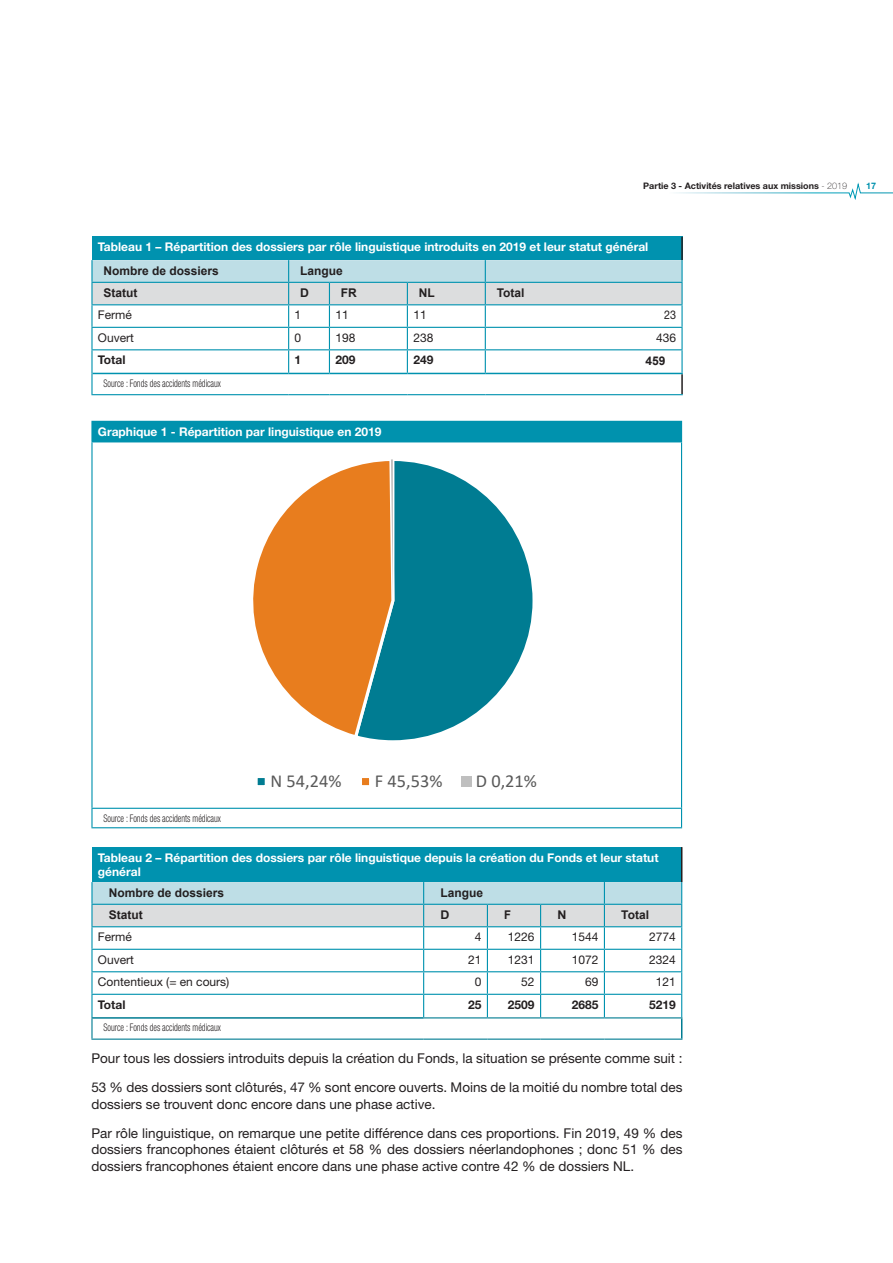
<style>
.page{position:relative;width:893px;height:1263px;background:#fff}
.page>*{position:absolute;margin:0;border:0;box-sizing:border-box;transform-origin:0 0}
.t1{font:18.3px "Calibri";color:#595959}
.t2{font:13.5px/29.2px "Helvetica Neue LT Std";color:#231f20}
.t3{font:700 12px/14.4px "Helvetica Neue LT Std";color:#fff}
.t4{font:12px "Helvetica Neue LT Std";color:#231f20}
.t5{font:700 12px "Arial";color:#231f20}
.t6{font:700 12px "Helvetica Neue LT Std";color:#231f20}
.t7{font:12px "Helvetica Neue LT Std";color:#231f20;scale:.9 1}
.t8{font:700 12px "Arial";color:#231f20;scale:1.04 1}
.t9{font:700 12px "Arial";color:#231f20;scale:.94 1}
.t10{font:300 condensed 10.5px "Helvetica Neue LT Std";color:#231f20;scale:.8 1}
.t11{font:700 9px "Helvetica Neue LT Std";color:#231f20}
.t12{font:700 9px "Helvetica Neue LT Std";color:#0092ae}
.s1{font-weight:100}
</style>
<div class="page">
<svg style="left:676px;top:183px;width:217px;height:17px"></svg>
<div style="left:92px;top:237px;width:590px;height:23px;background:#0092af"></div>
<hr style="left:681px;top:237px;width:2px;height:23px;background:#231f20">
<hr style="left:681px;top:374px;width:2px;height:20px;background:#231f20">
<hr style="left:91px;top:260px;width:2px;height:22px;background:#0092af">
<hr style="left:681px;top:260px;width:2px;height:22px;background:#0092af">
<hr style="left:91px;top:282px;width:198px;height:1px;background:#0092af">
<hr style="left:485px;top:282px;width:198px;height:1px;background:#0092af">
<hr style="left:91px;top:304px;width:198px;height:1px;background:#0092af">
<hr style="left:485px;top:304px;width:198px;height:1px;background:#0092af">
<hr style="left:91px;top:327px;width:198px;height:1px;background:#0092af">
<hr style="left:485px;top:327px;width:198px;height:1px;background:#0092af">
<hr style="left:91px;top:349px;width:198px;height:1px;background:#0092af">
<hr style="left:485px;top:349px;width:198px;height:1px;background:#0092af">
<hr style="left:681px;top:283px;width:2px;height:21px;background:#0092af">
<hr style="left:681px;top:305px;width:2px;height:22px;background:#0092af">
<hr style="left:681px;top:328px;width:2px;height:21px;background:#0092af">
<hr style="left:681px;top:350px;width:2px;height:23px;background:#0092af">
<hr style="left:289px;top:373px;width:40px;height:1px;background:#0092af">
<hr style="left:329px;top:373px;width:78px;height:1px;background:#0092af">
<hr style="left:407px;top:373px;width:78px;height:1px;background:#0092af">
<hr style="left:485px;top:373px;width:198px;height:1px;background:#0092af">
<hr style="left:93px;top:373px;width:196px;height:1px;background:#0092af">
<hr style="left:91px;top:394px;width:198px;height:1px;background:#0092af">
<hr style="left:289px;top:394px;width:40px;height:1px;background:#0092af">
<hr style="left:329px;top:394px;width:78px;height:1px;background:#0092af">
<hr style="left:407px;top:394px;width:78px;height:1px;background:#0092af">
<hr style="left:485px;top:394px;width:198px;height:1px;background:#0092af">
<hr style="left:91px;top:283px;width:2px;height:21px;background:#0092af">
<hr style="left:91px;top:305px;width:2px;height:22px;background:#0092af">
<hr style="left:91px;top:328px;width:2px;height:21px;background:#0092af">
<hr style="left:91px;top:350px;width:2px;height:23px;background:#0092af">
<svg style="left:92px;top:260px;width:590px;height:113px"></svg>
<hr style="left:91px;top:373px;width:2px;height:21px;background:#0092af">
<div style="left:92px;top:421px;width:590px;height:21px;background:#0092ae"></div>
<hr style="left:91px;top:441px;width:591px;height:1px;background:#0092ae">
<hr style="left:91px;top:421px;width:591px;height:1px;background:#0092ae">
<svg style="left:91px;top:422px;width:1px;height:19px"></svg>
<hr style="left:91px;top:442px;width:2px;height:366px;background:#0092ae">
<hr style="left:681px;top:442px;width:1px;height:366px;background:#0092ae">
<hr style="left:91px;top:808px;width:591px;height:1px;background:#0092ae">
<svg style="left:91px;top:809px;width:2px;height:18px"></svg>
<svg style="left:681px;top:809px;width:1px;height:18px"></svg>
<hr style="left:91px;top:827px;width:591px;height:1px;background:#0092ae">
<svg style="left:253px;top:459px;width:280px;height:328px"></svg>
<div style="left:92px;top:847px;width:590px;height:35px;background:#0092af"></div>
<hr style="left:681px;top:847px;width:1px;height:35px;background:#231f20">
<svg style="left:91px;top:882px;width:591px;height:156px"></svg>
<hr style="left:424px;top:1017px;width:63px;height:1px;background:#007c92">
<hr style="left:487px;top:1017px;width:54px;height:1px;background:#007c92">
<hr style="left:541px;top:1017px;width:63px;height:1px;background:#007c92">
<hr style="left:604px;top:1017px;width:78px;height:1px;background:#007c92">
<hr style="left:91px;top:1038px;width:333px;height:2px;background:#007c92">
<hr style="left:424px;top:1038px;width:63px;height:2px;background:#007c92">
<hr style="left:487px;top:1038px;width:54px;height:2px;background:#007c92">
<hr style="left:541px;top:1038px;width:63px;height:2px;background:#007c92">
<hr style="left:604px;top:1038px;width:78px;height:2px;background:#007c92">
<p class="t11" style="left:643px;top:180px;width:205px">Partie 3 - Activités relatives aux missions <span class="s1">- 2019</span></p>
<p class="t12" style="left:866px;top:180px;width:12px">17</p>
<p class="t3" style="left:98px;top:240px;width:552px">Tableau 1 – Répartition des dossiers par rôle linguistique introduits en 2019 et leur statut général</p>
<p class="t5" style="left:103px;top:262px;width:117px">Nombre de dossiers</p>
<p class="t5" style="left:300px;top:262px;width:44px">Langue</p>
<p class="t5" style="left:103px;top:284px;width:35px">Statut</p>
<p class="t5" style="left:300px;top:284px;width:10px">D</p>
<p class="t5" style="left:341px;top:284px;width:17px">FR</p>
<p class="t5" style="left:419px;top:284px;width:17px">NL</p>
<p class="t5" style="left:497px;top:284px;width:29px">Total</p>
<p class="t4" style="left:98px;top:308px;width:36px">Fermé</p>
<p class="t4" style="left:295px;top:308px;width:8px">1</p>
<p class="t4" style="left:335px;top:308px;width:15px">11</p>
<p class="t4" style="left:413px;top:308px;width:15px">11</p>
<p class="t7" style="left:664px;top:308px;width:15px">23</p>
<p class="t4" style="left:98px;top:330px;width:38px">Ouvert</p>
<p class="t4" style="left:295px;top:330px;width:8px">0</p>
<p class="t4" style="left:335px;top:330px;width:22px">198</p>
<p class="t4" style="left:413px;top:330px;width:22px">238</p>
<p class="t4" style="left:656px;top:330px;width:22px">436</p>
<p class="t6" style="left:98px;top:353px;width:29px">Total</p>
<p class="t6" style="left:295px;top:353px;width:8px">1</p>
<p class="t6" style="left:335px;top:353px;width:22px">209</p>
<p class="t6" style="left:413px;top:353px;width:22px">249</p>
<p class="t5" style="left:646px;top:352px;width:22px">459</p>
<p class="t10" style="left:103px;top:377px;width:149px">Source : Fonds des accidents médicaux</p>
<p class="t3" style="left:98px;top:424px;width:285px">Graphique 1 - Répartition par linguistique en 2019</p>
<h1 class="t1" style="left:271px;top:768px;width:72px">N 54,24%</h1>
<h1 class="t1" style="left:375px;top:768px;width:69px">F 45,53%</h1>
<h1 class="t1" style="left:476px;top:768px;width:63px">D 0,21%</h1>
<p class="t10" style="left:103px;top:812px;width:149px">Source : Fonds des accidents médicaux</p>
<p class="t3" style="left:98px;top:850px;width:562px">Tableau 2 – Répartition des dossiers par rôle linguistique depuis la création du Fonds et leur statut général</p>
<p class="t5" style="left:109px;top:884px;width:117px">Nombre de dossiers</p>
<p class="t5" style="left:440px;top:884px;width:44px">Langue</p>
<p class="t5" style="left:109px;top:906px;width:35px">Statut</p>
<p class="t8" style="left:440px;top:906px;width:10px">D</p>
<p class="t9" style="left:504px;top:906px;width:9px">F</p>
<p class="t8" style="left:557px;top:906px;width:10px">N</p>
<p class="t5" style="left:621px;top:906px;width:29px">Total</p>
<p class="t4" style="left:98px;top:930px;width:36px">Fermé</p>
<p class="t4" style="left:475px;top:930px;width:8px">4</p>
<p class="t4" style="left:508px;top:930px;width:28px">1226</p>
<p class="t4" style="left:572px;top:930px;width:28px">1544</p>
<p class="t4" style="left:649px;top:930px;width:28px">2774</p>
<p class="t4" style="left:98px;top:952px;width:38px">Ouvert</p>
<p class="t4" style="left:468px;top:952px;width:15px">21</p>
<p class="t4" style="left:508px;top:952px;width:28px">1231</p>
<p class="t4" style="left:572px;top:952px;width:28px">1072</p>
<p class="t4" style="left:649px;top:952px;width:28px">2324</p>
<p class="t4" style="left:98px;top:975px;width:133px">Contentieux (= en cours)</p>
<p class="t4" style="left:475px;top:975px;width:8px">0</p>
<p class="t4" style="left:521px;top:975px;width:15px">52</p>
<p class="t4" style="left:585px;top:975px;width:15px">69</p>
<p class="t4" style="left:656px;top:975px;width:22px">121</p>
<p class="t6" style="left:98px;top:997px;width:29px">Total</p>
<p class="t6" style="left:468px;top:997px;width:15px">25</p>
<p class="t6" style="left:508px;top:997px;width:28px">2509</p>
<p class="t6" style="left:572px;top:997px;width:28px">2685</p>
<p class="t6" style="left:649px;top:997px;width:28px">5219</p>
<p class="t10" style="left:103px;top:1022px;width:149px">Source : Fonds des accidents médicaux</p>
<p class="t2" style="left:91px;top:1043px;width:593px">Pour tous les dossiers introduits depuis la création du Fonds, la situation se présente comme suit :<br>53 % des dossiers sont clôturés, 47 % sont encore ouverts. Moins de la moitié du nombre total des</p>
<p class="t2" style="left:91px;top:1089px;width:593px">dossiers se trouvent donc encore dans une phase active.<br>Par rôle linguistique, on remarque une petite différence dans ces proportions. Fin 2019, 49 % des</p>
<p class="t2" style="left:91px;top:1141px;width:593px;line-height:16.5px">dossiers francophones étaient clôturés et 58 % des dossiers néerlandophones ; donc 51 % des dossiers francophones étaient encore dans une phase active contre 42 % de dossiers NL.</p>
</div>
